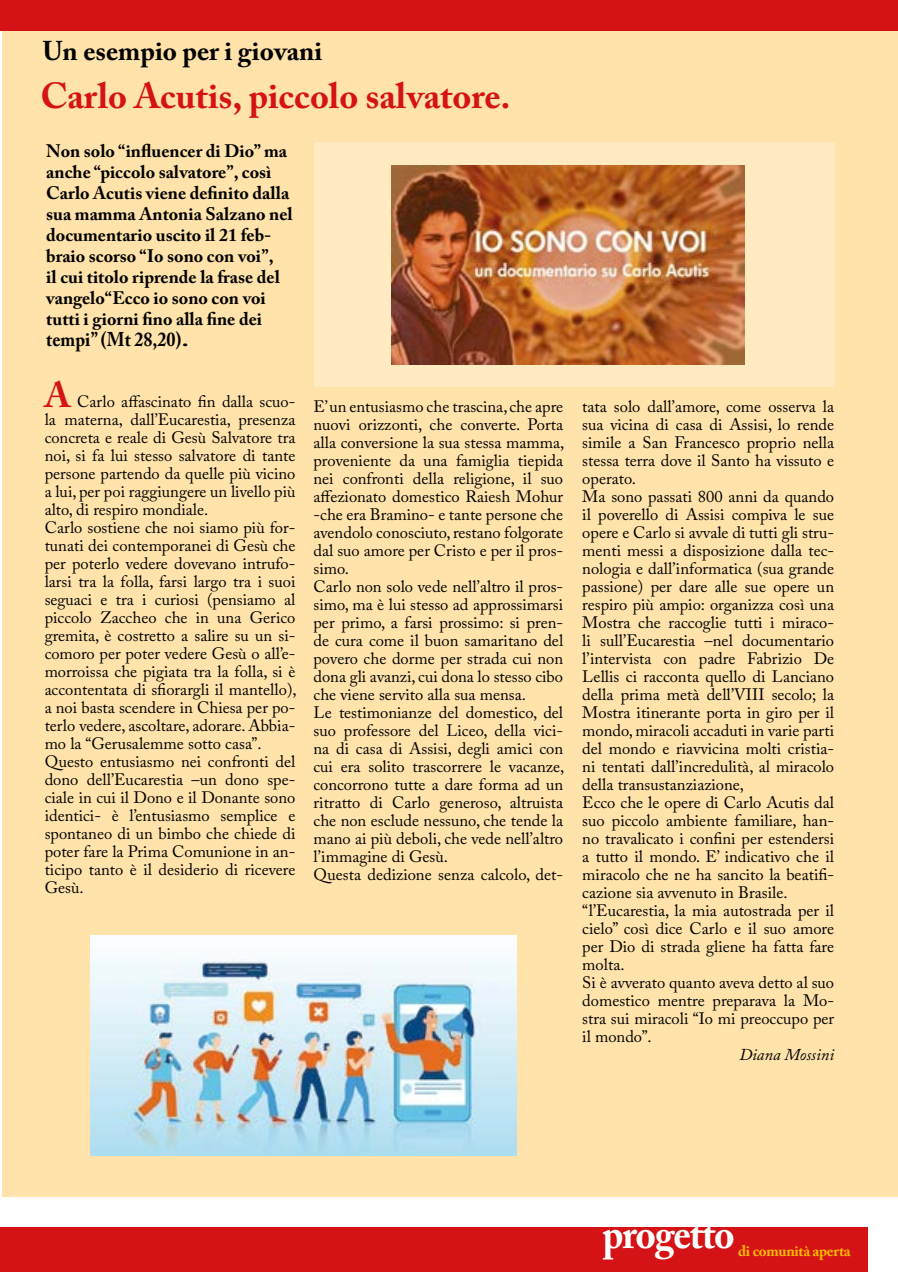
<style>
.page{position:relative;width:898px;height:1272px;background:#fff}
.page>*{position:absolute;margin:0;border:0;box-sizing:border-box;transform-origin:0 0}
.t1{font:700 42px "Adobe Caslon Pro";color:#fff;scale:.93 1}
.t2{font:700 36px "Adobe Caslon Pro";color:#d51317}
.t3{font:700 27px "Adobe Caslon Pro";color:#000}
.t4{font:700 19.8px "Adobe Caslon Pro";color:#000;scale:.91 1}
.t5{font:700 18px/21px "Adobe Caslon Pro";color:#000}
.t6{font:16.5px/18px "Adobe Caslon Pro";color:#000}
.t7{font:italic 16.5px "Adobe Caslon Pro";color:#000}
.t8{font:700 15px "Adobe Caslon Pro";letter-spacing:-.02em;color:#fbba00}
.s1{font-size:18px}
.s2{font-weight:700;font-size:36px;color:#d51317}
</style>
<div class="page">
<div style="left:2px;top:0;width:895px;height:1196px;background:#ffe3ab"></div>
<div style="left:0;top:0;width:897px;height:30px;background:#d51317"></div>
<div style="left:0;top:1227px;width:867px;height:44px;background:#d51317"></div>
<div style="left:314px;top:143px;width:520px;height:244px;background:#ffeac1"></div>
<img style="left:391px;top:166px;width:353px;height:198px">
<img style="left:91px;top:935px;width:425px;height:220px">
<h3 class="t3" style="left:43px;top:35px;width:281px">Un esempio per i giovani</h3>
<h2 class="t2" style="left:40px;top:74px;width:471px">Carlo Acutis, piccolo salvatore.</h2>
<p class="t5" style="left:46px;top:140px;width:248px">Non solo “influencer di Dio” ma anche “piccolo salvatore”, così<br>Carlo Acutis viene definito dalla sua mamma Antonia Salzano nel documentario uscito il 21 feb&shy;braio scorso “Io sono con voi”,<br>il cui titolo riprende la frase del vangelo“Ecco io sono con voi tutti i giorni fino alla fine dei</p>
<p class="t4" style="left:46px;top:327px;width:158px">tempi” (Mt 28,20)<span class="s1">.</span></p>
<p class="t6" style="left:45px;top:392px;width:253px"><span class="s2">A</span> Carlo affascinato fin dalla scuo&shy;la materna, dall’Eucarestia, presenza concreta e reale di Gesù Salvatore tra noi, si fa lui stesso salvatore di tante persone partendo da quelle più vicino a lui, per poi raggiungere un livello più alto, di respiro mondiale.<br>Carlo sostiene che noi siamo più for&shy;tunati dei contemporanei di Gesù che per poterlo vedere dovevano intrufo&shy;larsi tra la folla, farsi largo tra i suoi seguaci e tra i curiosi (pensiamo al piccolo Zaccheo che in una Gerico gremita, è costretto a salire su un si&shy;comoro per poter vedere Gesù o all’e&shy;morroissa che pigiata tra la folla, si è accontentata di sfiorargli il mantello), a noi basta scendere in Chiesa per po&shy;terlo vedere, ascoltare, adorare. Abbia&shy;mo la “Gerusalemme sotto casa”.<br>Questo entusiasmo nei confronti del dono dell’Eucarestia –un dono spe&shy;ciale in cui il Dono e il Donante sono identici- è l’entusiasmo semplice e spontaneo di un bimbo che chiede di poter fare la Prima Comunione in an&shy;ticipo tanto è il desiderio di ricevere Gesù.</p>
<p class="t6" style="left:313px;top:397px;width:252px">E’ un entusiasmo che trascina, che apre nuovi orizzonti, che converte. Porta alla conversione la sua stessa mamma, proveniente da una famiglia tiepida nei confronti della religione, il suo affezionato domestico Raiesh Mohur -che era Bramino- e tante persone che avendolo conosciuto, restano folgorate dal suo amore per Cristo e per il pros&shy;simo.<br>Carlo non solo vede nell’altro il pros&shy;simo, ma è lui stesso ad approssimarsi per primo, a farsi prossimo: si pren&shy;de cura come il buon samaritano del povero che dorme per strada cui non dona gli avanzi, cui dona lo stesso cibo che viene servito alla sua mensa.<br>Le testimonianze del domestico, del suo professore del Liceo, della vici&shy;na di casa di Assisi, degli amici con cui era solito trascorrere le vacanze, concorrono tutte a dare forma ad un ritratto di Carlo generoso, altruista che non esclude nessuno, che tende la mano ai più deboli, che vede nell’altro l’immagine di Gesù.<br>Questa dedizione senza calcolo, det-</p>
<p class="t6" style="left:582px;top:397px;width:253px">tata solo dall’amore, come osserva la sua vicina di casa di Assisi, lo rende simile a San Francesco proprio nella stessa terra dove il Santo ha vissuto e operato.<br>Ma sono passati 800 anni da quando il poverello di Assisi compiva le sue opere e Carlo si avvale di tutti gli stru&shy;menti messi a disposizione dalla tec&shy;nologia e dall’informatica (sua grande passione) per dare alle sue opere un respiro più ampio: organizza così una Mostra che raccoglie tutti i miraco&shy;li sull’Eucarestia –nel documentario l’intervista con padre Fabrizio De Lellis ci racconta quello di Lanciano della prima metà dell’VIII secolo; la Mostra itinerante porta in giro per il mondo, miracoli accaduti in varie parti del mondo e riavvicina molti cristia&shy;ni tentati dall’incredulità, al miracolo della transustanziazione,<br>Ecco che le opere di Carlo Acutis dal suo piccolo ambiente familiare, han&shy;no travalicato i confini per estendersi a tutto il mondo. E’ indicativo che il miracolo che ne ha sancito la beatifi&shy;cazione sia avvenuto in Brasile. “l’Eucarestia, la mia autostrada per il cielo” così dice Carlo e il suo amore per Dio di strada gliene ha fatta fare molta.<br>Si è avverato quanto aveva detto al suo domestico mentre preparava la Mo&shy;stra sui miracoli “Io mi preoccupo per il mondo”.</p>
<p class="t7" style="left:739px;top:1045px;width:96px">Diana Mossini</p>
<h1 class="t1" style="left:602px;top:1208px;width:143px">progetto</h1>
<p class="t8" style="left:737px;top:1241px;width:114px">di comunità aperta</p>
</div>
